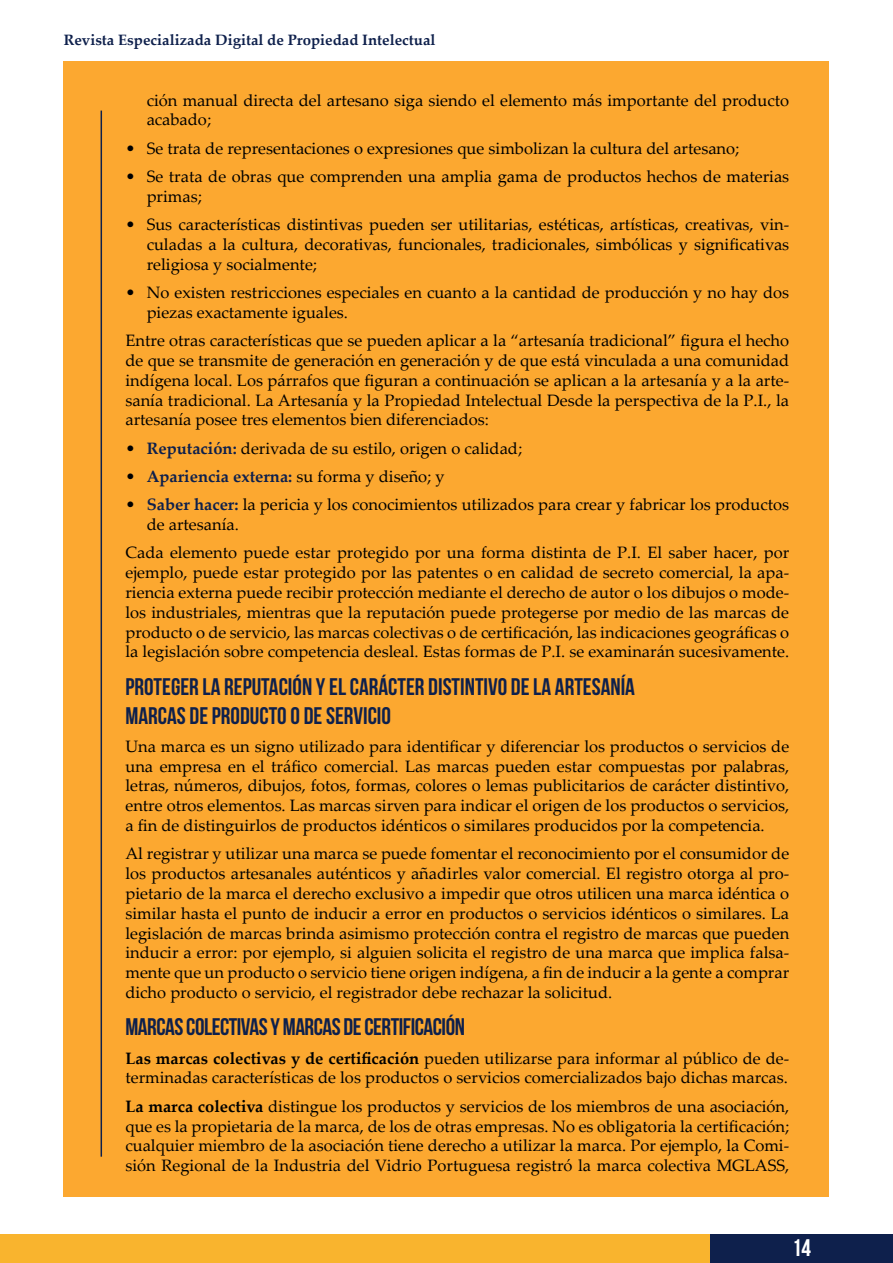
<style>
.page{position:relative;width:893px;height:1263px;background:#fff}
.page>*{position:absolute;margin:0;border:0;box-sizing:border-box;transform-origin:0 0}
.t1{font:24px/28.8px "Bebas Neue";color:#0e204c}
.t2{font:24px "Bebas Neue";letter-spacing:-.02em;color:#0e204c}
.t3{font:24px "Bebas Neue";color:#fff}
.t4{font:16.5px/19.8px "Palatino Linotype";color:#000;text-align:justify}
.t5{font:700 16.5px "Palatino Linotype";color:#0e204c}
.t6{font:700 15px "Palatino Linotype";color:#0e204c}
.s1{font-weight:700;color:#0e204c}
.s2{font-weight:400;color:#000}
.s3{font-weight:700}
</style>
<div class="page">
<div style="left:0;top:1234px;width:710px;height:29px;background:#f9b42e"></div>
<div style="left:710px;top:1234px;width:183px;height:29px;background:#0e204c"></div>
<div style="left:64px;top:62px;width:765px;height:1135px;background:#fca830"></div>
<hr style="left:101px;top:111px;width:1px;height:1046px;background:#0e204c">
<p class="t6" style="left:64px;top:29px;width:373px">Revista Especializada Digital de Propiedad Intelectual</p>
<p class="t4" style="left:147px;top:89px;width:644px">ción manual directa del artesano siga siendo el elemento más importante del producto acabado;</p>
<p class="t4" style="left:125px;top:138px;width:615px">• Se trata de representaciones o expresiones que simbolizan la cultura del artesano;</p>
<p class="t4" style="left:147px;top:166px;width:644px;text-indent:-21px">• Se trata de obras que comprenden una amplia gama de productos hechos de materias primas;</p>
<p class="t4" style="left:147px;top:214px;width:644px;text-indent:-21px">• Sus características distintivas pueden ser utilitarias, estéticas, artísticas, creativas, vin&shy;culadas a la cultura, decorativas, funcionales, tradicionales, simbólicas y significativas religiosa y socialmente;</p>
<p class="t4" style="left:147px;top:282px;width:644px;text-indent:-21px">• No existen restricciones especiales en cuanto a la cantidad de producción y no hay dos piezas exactamente iguales.</p>
<p class="t4" style="left:125px;top:330px;width:665px">Entre otras características que se pueden aplicar a la “artesanía tradicional” figura el hecho de que se transmite de generación en generación y de que está vinculada a una comunidad indígena local. Los párrafos que figuran a continuación se aplican a la artesanía y a la arte&shy;sanía tradicional. La Artesanía y la Propiedad Intelectual Desde la perspectiva de la P.I., la artesanía posee tres elementos bien diferenciados:</p>
<p class="t4" style="left:125px;top:437px;width:398px">• <span class="s1">Reputación:</span> derivada de su estilo, origen o calidad;</p>
<p class="t5" style="left:125px;top:465px;width:321px"><span class="s2">•</span> Apariencia externa: <span class="s2">su forma y diseño; y</span></p>
<p class="t4" style="left:147px;top:494px;width:644px;text-indent:-21px">• <span class="s1">Saber hacer:</span> la pericia y los conocimientos utilizados para crear y fabricar los productos de artesanía.</p>
<p class="t4" style="left:125px;top:542px;width:665px">Cada elemento puede estar protegido por una forma distinta de P.I. El saber hacer, por ejemplo, puede estar protegido por las patentes o en calidad de secreto comercial, la apa&shy;riencia externa puede recibir protección mediante el derecho de autor o los dibujos o mode&shy;los industriales, mientras que la reputación puede protegerse por medio de las marcas de producto o de servicio, las marcas colectivas o de certificación, las indicaciones geográficas o la legislación sobre competencia desleal. Estas formas de P.I. se examinarán sucesivamente.</p>
<h1 class="t1" style="left:125px;top:672px;width:511px">PROTEGER LA REPUTACIÓN Y EL CARÁCTER DISTINTIVO DE LA ARTESANÍA<br>MARCAS DE PRODUCTO O DE SERVICIO</h1>
<p class="t4" style="left:125px;top:736px;width:665px">Una marca es un signo utilizado para identificar y diferenciar los productos o servicios de una empresa en el tráfico comercial. Las marcas pueden estar compuestas por palabras, letras, números, dibujos, fotos, formas, colores o lemas publicitarios de carácter distintivo, entre otros elementos. Las marcas sirven para indicar el origen de los productos o servicios, a fin de distinguirlos de productos idénticos o similares producidos por la competencia.</p>
<p class="t4" style="left:125px;top:843px;width:665px">Al registrar y utilizar una marca se puede fomentar el reconocimiento por el consumidor de los productos artesanales auténticos y añadirles valor comercial. El registro otorga al pro&shy;pietario de la marca el derecho exclusivo a impedir que otros utilicen una marca idéntica o similar hasta el punto de inducir a error en productos o servicios idénticos o similares. La legislación de marcas brinda asimismo protección contra el registro de marcas que pueden inducir a error: por ejemplo, si alguien solicita el registro de una marca que implica falsa&shy;mente que un producto o servicio tiene origen indígena, a fin de inducir a la gente a comprar dicho producto o servicio, el registrador debe rechazar la solicitud.</p>
<h1 class="t2" style="left:125px;top:1014px;width:341px">MARCAS COLECTIVAS Y MARCAS DE CERTIFICACIÓN</h1>
<p class="t4" style="left:125px;top:1047px;width:665px"><span class="s3">Las marcas colectivas y de certificación</span> pueden utilizarse para informar al público de de&shy;terminadas características de los productos o servicios comercializados bajo dichas marcas.</p>
<p class="t4" style="left:125px;top:1095px;width:665px"><span class="s3">La marca colectiva</span> distingue los productos y servicios de los miembros de una asociación, que es la propietaria de la marca, de los de otras empresas. No es obligatoria la certificación; cualquier miembro de la asociación tiene derecho a utilizar la marca. Por ejemplo, la Comi&shy;sión Regional de la Industria del Vidrio Portuguesa registró la marca colectiva MGLASS,</p>
<h1 class="t3" style="left:792px;top:1234px;width:21px">14</h1>
</div>
